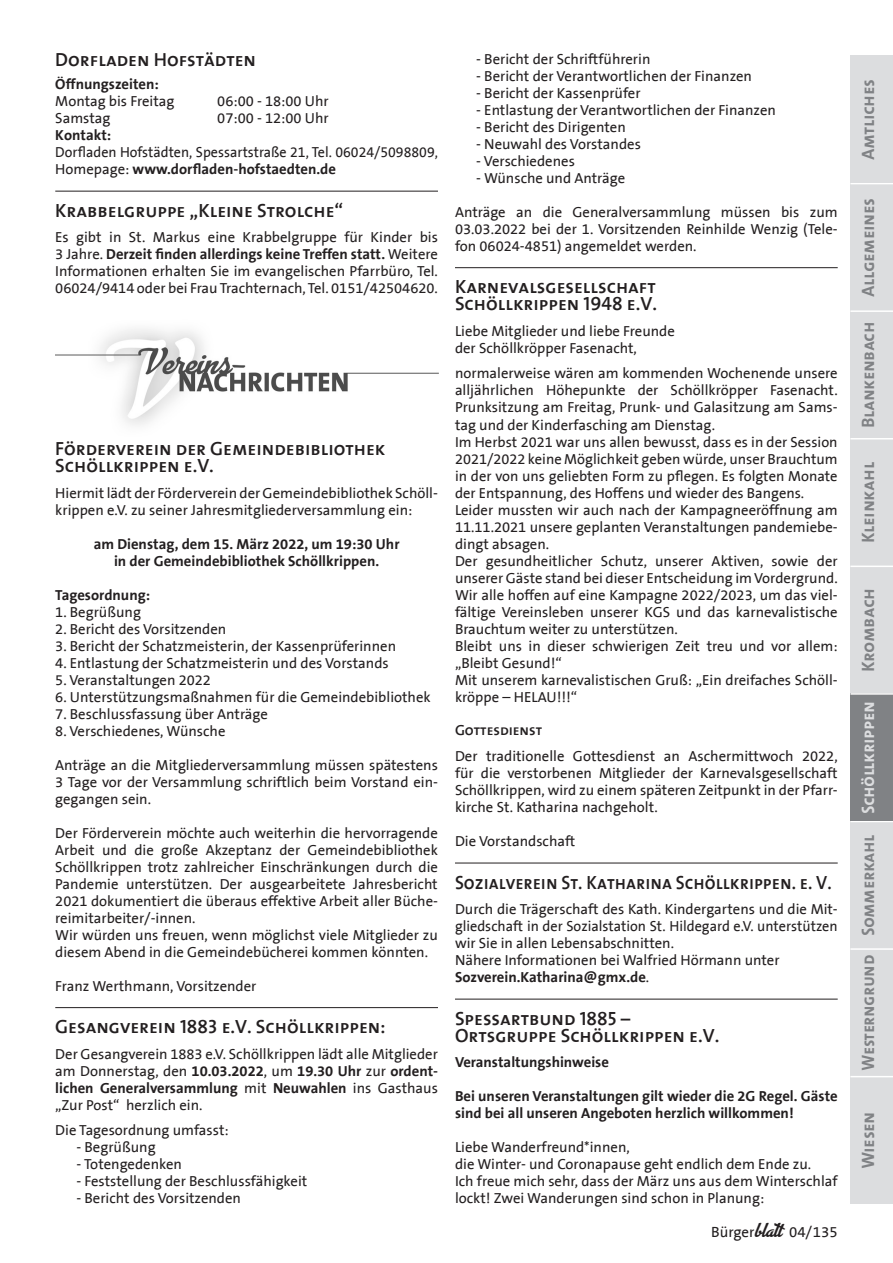
<style>
.page{position:relative;width:893px;height:1263px;background:#fff}
.page>*{position:absolute;margin:0;border:0;box-sizing:border-box;transform-origin:0 0}
.t1{font:19.2px/17px "The Sans Semi Bold Caps";color:#231f20}
.t2{font:19.2px "The Sans Semi Bold Caps";color:#231f20;scale:.93 1}
.t3{font:italic 18px "The Sans Bold Caps";color:#808285}
.t4{font:italic 18px "The Sans Bold Caps";color:#dcdddf}
.t5{font:italic 18px "The Sans Bold Caps";color:#808285;scale:.95 1}
.t6{font:15px "The Sans B5 Plain";color:#231f20}
.t7{font:14.7px/17px "The Sans B5 Plain";color:#231f20}
.t8{font:700 14.7px/17px "The Sans B7";color:#231f20}
.t9{font:14.7px "The Sans B5 Plain";color:#231f20;scale:.96 1}
.t10{font:14.7px "The Sans Semi Bold Caps";color:#231f20}
.s1{font-family:"The Sans B5 Plain";font-weight:400}
.s2{font-family:"Advertising Script";font-weight:700;font-size:16.5px}
</style>
<div class="page">
<div style="left:850px;top:183px;width:43px;height:127px;background:#dcdddf"></div>
<div style="left:850px;top:310px;width:43px;height:128px;background:#dcdddf"></div>
<div style="left:850px;top:438px;width:43px;height:128px;background:#dcdddf"></div>
<div style="left:850px;top:566px;width:43px;height:127px;background:#dcdddf"></div>
<div style="left:850px;top:821px;width:43px;height:127px;background:#dcdddf"></div>
<div style="left:850px;top:948px;width:43px;height:128px;background:#dcdddf"></div>
<div style="left:850px;top:1076px;width:43px;height:127px;background:#dcdddf"></div>
<hr style="left:850px;top:1076px;width:43px;height:1px;background:#fff">
<hr style="left:850px;top:948px;width:43px;height:2px;background:#fff">
<hr style="left:850px;top:821px;width:43px;height:1px;background:#fff">
<hr style="left:850px;top:566px;width:43px;height:1px;background:#fff">
<hr style="left:850px;top:438px;width:43px;height:1px;background:#fff">
<hr style="left:850px;top:310px;width:43px;height:2px;background:#fff">
<hr style="left:850px;top:183px;width:43px;height:1px;background:#fff">
<div style="left:850px;top:55px;width:43px;height:128px;background:#dcdddf"></div>
<div style="left:850px;top:693px;width:43px;height:128px;background:#808285"></div>
<hr style="left:455px;top:267px;width:383px;height:1px;background:#231f20">
<hr style="left:455px;top:863px;width:383px;height:1px;background:#231f20">
<hr style="left:455px;top:999px;width:383px;height:1px;background:#231f20">
<hr style="left:55px;top:191px;width:383px;height:1px;background:#231f20">
<hr style="left:55px;top:1007px;width:383px;height:1px;background:#231f20">
<img style="left:55px;top:329px;width:383px;height:96px">
<hr style="left:850px;top:693px;width:43px;height:2px;background:#fff">
<h1 class="t1" style="left:55px;top:50px;width:202px">Dorf laden Hofstädten</h1>
<p class="t8" style="left:55px;top:76px;width:105px">Öffnungszeiten:</p>
<p class="t7" style="left:55px;top:93px;width:121px">Montag bis Freitag</p>
<p class="t7" style="left:217px;top:93px;width:113px">06:00 - 18:00 Uhr</p>
<p class="t7" style="left:55px;top:110px;width:57px">Samstag</p>
<p class="t7" style="left:217px;top:110px;width:113px">07:00 - 12:00 Uhr</p>
<p class="t8" style="left:55px;top:127px;width:58px">Kontakt:</p>
<p class="t9" style="left:55px;top:145px;width:400px">Dorfladen Hofstädten, Spessartstraße 21, Tel. 06024/5098809,</p>
<p class="t8" style="left:55px;top:161px;width:282px"><span class="s1">Homepage:</span> www.dorfladen-hofstaedten.de</p>
<h1 class="t1" style="left:55px;top:201px;width:290px">Krabbelgruppe „Kleine Strolche“</h1>
<p class="t7" style="left:55px;top:229px;width:384px">Es gibt in St. Markus eine Krabbelgruppe für Kinder bis</p>
<p class="t8" style="left:55px;top:246px;width:384px"><span class="s1">3 Jahre.</span> Derzeit finden allerdings keine Treffen statt. <span class="s1">Weitere</span></p>
<p class="t7" style="left:55px;top:263px;width:384px">Informationen erhalten Sie im evangelischen Pfarrbüro, Tel.<br>06024/9414 oder bei Frau Trachternach, Tel. 0151/42504620.</p>
<h1 class="t1" style="left:55px;top:439px;width:332px">Förderverein der Gemeindebibliothek<br>Schöllkrippen e.V.</h1>
<p class="t7" style="left:55px;top:485px;width:384px">Hiermit lädt der Förderverein der Gemeindebibliothek Schöll&shy;krippen e.V. zu seiner Jahresmitgliederversammlung ein:</p>
<p class="t8" style="left:94px;top:536px;width:307px;text-align:center">am Dienstag, dem 15. März 2022, um 19:30 Uhr in der Gemeindebibliothek Schöllkrippen.</p>
<p class="t8" style="left:55px;top:587px;width:96px">Tagesordnung:</p>
<p class="t7" style="left:55px;top:604px;width:87px">1. Begrüßung</p>
<p class="t7" style="left:55px;top:621px;width:173px">2. Bericht des Vorsitzenden</p>
<p class="t7" style="left:55px;top:638px;width:342px">3. Bericht der Schatzmeisterin, der Kassenprüferinnen</p>
<p class="t7" style="left:55px;top:655px;width:335px">4. Entlastung der Schatzmeisterin und des Vorstands</p>
<p class="t7" style="left:55px;top:672px;width:157px">5. Veranstaltungen 2022</p>
<p class="t7" style="left:55px;top:689px;width:377px">6. Unterstützungsmaßnahmen für die Gemeindebibliothek</p>
<p class="t7" style="left:55px;top:706px;width:214px">7. Beschlussfassung über Anträge</p>
<p class="t7" style="left:55px;top:723px;width:172px">8. Verschiedenes, Wünsche</p>
<p class="t7" style="left:55px;top:757px;width:384px;text-align:justify">Anträge an die Mitgliederversammlung müssen spätestens 3 Tage vor der Versammlung schriftlich beim Vorstand ein&shy;gegangen sein.</p>
<p class="t7" style="left:55px;top:825px;width:384px">Der Förderverein möchte auch weiterhin die hervorragende Arbeit und die große Akzeptanz der Gemeindebibliothek Schöllkrippen trotz zahlreicher Einschränkungen durch die Pandemie unterstützen. Der ausgearbeitete Jahresbericht 2021 dokumentiert die überaus effektive Arbeit aller Büche&shy;reimitarbeiter/-innen.<br>Wir würden uns freuen, wenn möglichst viele Mitglieder zu diesem Abend in die Gemeindebücherei kommen könnten.</p>
<p class="t7" style="left:55px;top:978px;width:203px">Franz Werthmann, Vorsitzender</p>
<h1 class="t1" style="left:55px;top:1018px;width:332px">Gesangverein 1883 e.V. Schöllkrippen:</h1>
<p class="t7" style="left:55px;top:1046px;width:384px">Der Gesangverein 1883 e.V. Schöllkrippen lädt alle Mitglieder</p>
<p class="t8" style="left:55px;top:1063px;width:384px"><span class="s1">am Donnerstag, den</span> 10.03.2022<span class="s1">, um</span> 19.30 Uhr <span class="s1">zur</span> ordent&shy;lichen Generalversammlung <span class="s1">mit</span> Neuwahlen <span class="s1">ins Gasthaus</span></p>
<p class="t7" style="left:55px;top:1093px;width:175px;line-height:25.5px">„Zur Post“ herzlich ein.<br>Die Tagesordnung umfasst:</p>
<p class="t7" style="left:77px;top:1139px;width:81px">- Begrüßung</p>
<p class="t7" style="left:77px;top:1156px;width:107px">- Totengedenken</p>
<p class="t7" style="left:77px;top:1173px;width:232px">- Feststellung der Beschlussfähigkeit</p>
<p class="t7" style="left:77px;top:1190px;width:166px">- Bericht des Vorsitzenden</p>
<p class="t7" style="left:476px;top:51px;width:176px">- Bericht der Schriftführerin</p>
<p class="t7" style="left:476px;top:68px;width:277px">- Bericht der Verantwortlichen der Finanzen</p>
<p class="t7" style="left:476px;top:85px;width:166px">- Bericht der Kassenprüfer</p>
<p class="t7" style="left:476px;top:102px;width:301px">- Entlastung der Verantwortlichen der Finanzen</p>
<p class="t7" style="left:476px;top:119px;width:151px">- Bericht des Dirigenten</p>
<p class="t7" style="left:476px;top:136px;width:166px">- Neuwahl des Vorstandes</p>
<p class="t7" style="left:476px;top:153px;width:100px">- Verschiedenes</p>
<p class="t7" style="left:476px;top:170px;width:150px">- Wünsche und Anträge</p>
<p class="t7" style="left:455px;top:204px;width:384px;text-align:justify">Anträge an die Generalversammlung müssen bis zum 03.03.2022 bei der 1. Vorsitzenden Reinhilde Wenzig (Tele&shy;fon 06024-4851) angemeldet werden.</p>
<h1 class="t1" style="left:455px;top:278px;width:203px">Karnevalsgesellschaft<br>Schöllkrippen 1948 e.V.</h1>
<p class="t7" style="left:455px;top:323px;width:221px">Liebe Mitglieder und liebe Freunde der Schöllkröpper Fasenacht,</p>
<p class="t7" style="left:455px;top:366px;width:384px">normalerweise wären am kommenden Wochenende unsere alljährlichen Höhepunkte der Schöllkröpper Fasenacht.<br>Prunksitzung am Freitag, Prunk- und Galasitzung am Sams&shy;tag und der Kinderfasching am Dienstag.<br>Im Herbst 2021 war uns allen bewusst, dass es in der Session 2021/2022 keine Möglichkeit geben würde, unser Brauchtum in der von uns geliebten Form zu pflegen. Es folgten Monate der Entspannung, des Hoffens und wieder des Bangens.<br>Leider mussten wir auch nach der Kampagneeröffnung am 11.11.2021 unsere geplanten Veranstaltungen pandemiebe&shy;dingt absagen.<br>Der gesundheitlicher Schutz, unserer Aktiven, sowie der unserer Gäste stand bei dieser Entscheidung im Vordergrund.<br>Wir alle hoffen auf eine Kampagne 2022/2023, um das viel&shy;fältige Vereinsleben unserer KGS und das karnevalistische Brauchtum weiter zu unterstützen.<br>Bleibt uns in dieser schwierigen Zeit treu und vor allem: „Bleibt Gesund!“<br>Mit unserem karnevalistischen Gruß: „Ein dreifaches Schöll&shy;kröppe – HELAU!!!“</p>
<p class="t10" style="left:455px;top:718px;width:89px">Gottesdienst</p>
<p class="t7" style="left:455px;top:748px;width:384px;text-align:justify">Der traditionelle Gottesdienst an Aschermittwoch 2022, für die verstorbenen Mitglieder der Karnevalsgesellschaft Schöllkrippen, wird zu einem späteren Zeitpunkt in der Pfarr&shy;kirche St. Katharina nachgeholt.</p>
<p class="t7" style="left:455px;top:833px;width:122px">Die Vorstandschaft</p>
<h1 class="t2" style="left:455px;top:866px;width:407px">Sozialverein St. Katharina Schöllkrippen. e. V.</h1>
<p class="t7" style="left:455px;top:901px;width:384px">Durch die Trägerschaft des Kath. Kindergartens und die Mit&shy;gliedschaft in der Sozialstation St. Hildegard e.V. unterstützen wir Sie in allen Lebensabschnitten.<br>Nähere Informationen bei Walfried Hörmann unter</p>
<p class="t8" style="left:455px;top:969px;width:196px">Sozverein.Katharina@gmx.de<span class="s1">.</span></p>
<h1 class="t1" style="left:455px;top:1009px;width:266px">Spessartbund 1885 –<br>Ortsgruppe Schöllkrippen e.V.</h1>
<p class="t8" style="left:455px;top:1054px;width:155px">Veranstaltungshinweise</p>
<p class="t8" style="left:455px;top:1088px;width:384px">Bei unseren Veranstaltungen gilt wieder die 2G Regel. Gäste sind bei all unseren Angeboten herzlich willkommen!</p>
<p class="t7" style="left:455px;top:1139px;width:384px">Liebe Wanderfreund*innen,<br>die Winter- und Coronapause geht endlich dem Ende zu.<br>Ich freue mich sehr, dass der März uns aus dem Winterschlaf lockt! Zwei Wanderungen sind schon in Planung:</p>
<p class="t6" style="left:711px;top:1224px;width:128px">Bürger<span class="s2">blatt</span> 04/135</p>
<p class="t3" style="left:853px;top:159px;width:87px;rotate:-90deg">Amtliches</p>
<p class="t3" style="left:853px;top:296px;width:105px;rotate:-90deg">Allgemeines</p>
<p class="t3" style="left:853px;top:427px;width:112px;rotate:-90deg">Blankenbach</p>
<p class="t3" style="left:853px;top:542px;width:87px;rotate:-90deg">Kleinkahl</p>
<p class="t3" style="left:853px;top:671px;width:90px;rotate:-90deg">Krombach</p>
<p class="t4" style="left:853px;top:813px;width:119px;rotate:-90deg">Schöllkrippen</p>
<p class="t3" style="left:853px;top:935px;width:108px;rotate:-90deg">Sommerkahl</p>
<p class="t5" style="left:853px;top:1070px;width:128px;rotate:-90deg">Westerngrund</p>
<p class="t3" style="left:853px;top:1168px;width:64px;rotate:-90deg">Wiesen</p>
</div>
